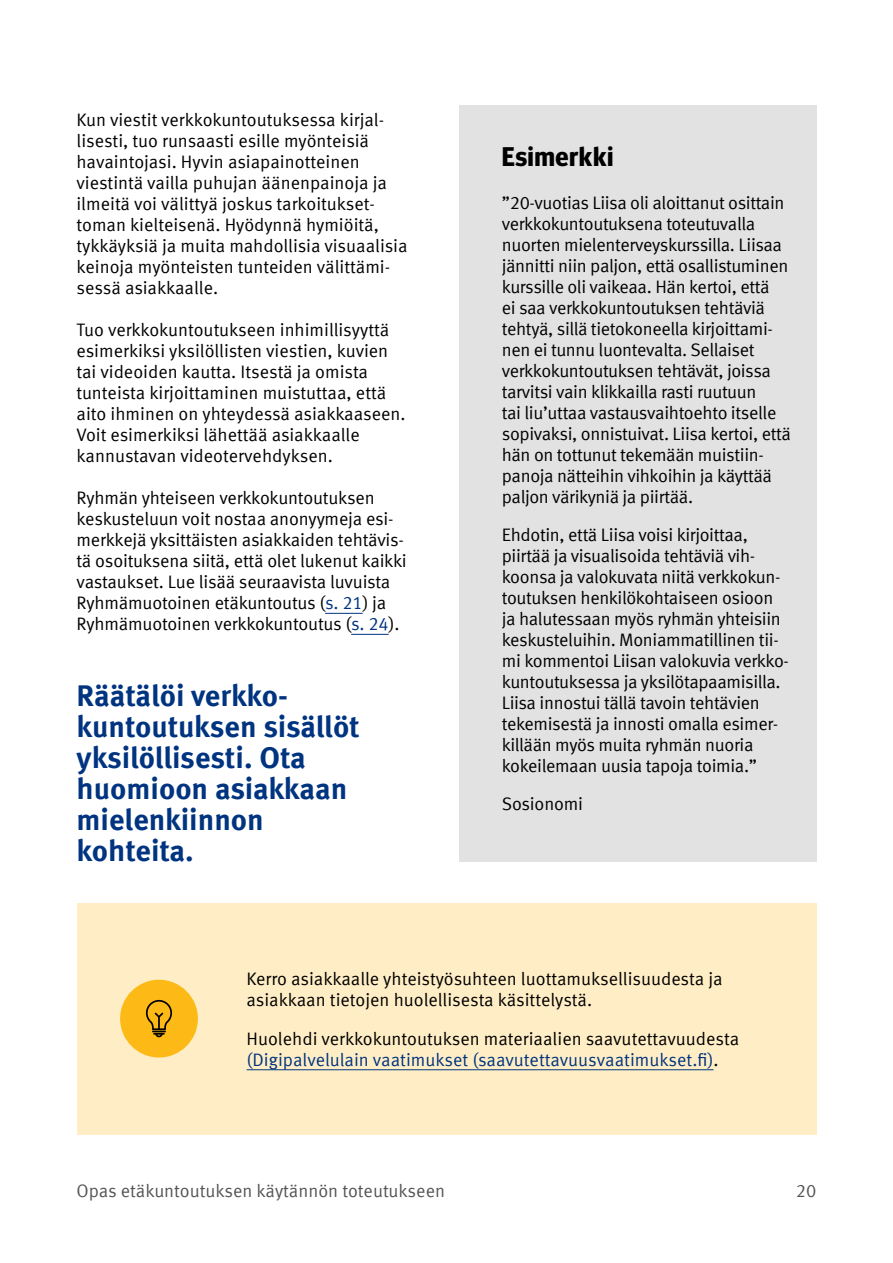
<style>
.page{position:relative;width:893px;height:1263px;background:#fff}
.page>*{position:absolute;margin:0;border:0;box-sizing:border-box;transform-origin:0 0}
.t1{font:700 30px/31px "Meta Pro";color:#003480}
.Infolaatikko_H1{font:700 27px "Meta Headline Pro";letter-spacing:.02em;color:#000}
.Infolaatikko_leipis{font:18px/21px "Meta Pro";letter-spacing:-.02em;color:#000}
.Leipis{font:18px/21px "Meta Pro";letter-spacing:-.01em;color:#000}
.Infolaatikko_leipis-2{font:18px/21px "Meta Pro";color:#000}
.t2{font:18px "Meta Pro";color:#555}
.s1{color:#003480}
</style>
<div class="page">
<hr style="left:325px;top:613px;width:38px;height:1px;background:#003480">
<hr style="left:351px;top:634px;width:38px;height:1px;background:#003480">
<div style="left:459px;top:105px;width:357px;height:756px;background:#e2e2e3"></div>
<div style="left:77px;top:903px;width:739px;height:231px;background:#ffeec5"></div>
<hr style="left:247px;top:1069px;width:466px;height:1px;background:#003480">
<div style="left:120px;top:980px;width:78px;height:77px;background:#fdb916;border-radius:50%"></div>
<svg style="left:146px;top:1000px;width:26px;height:37px"></svg>
<p class="Leipis" style="left:77px;top:108px;width:332px">Kun viestit verkkokuntoutuksessa kirjal&shy;lisesti, tuo runsaasti esille myönteisiä havaintojasi. Hyvin asiapainotteinen viestintä vailla puhujan äänenpainoja ja ilmeitä voi välittyä joskus tarkoitukset&shy;toman kielteisenä. Hyödynnä hymiöitä, tykkäyksiä ja muita mahdollisia visuaalisia keinoja myönteisten tunteiden välittämi&shy;sessä asiakkaalle.</p>
<p class="Leipis" style="left:77px;top:318px;width:331px">Tuo verkkokuntoutukseen inhimillisyyttä esimerkiksi yksilöllisten viestien, kuvien tai videoiden kautta. Itsestä ja omista tunteista kirjoittaminen muistuttaa, että aito ihminen on yhteydessä asiakkaaseen.<br>Voit esimerkiksi lähettää asiakkaalle kannustavan videotervehdyksen.</p>
<p class="Leipis" style="left:77px;top:486px;width:332px">Ryhmän yhteiseen verkkokuntoutuksen keskusteluun voit nostaa anonyymeja esi&shy;merkkejä yksittäisten asiakkaiden tehtävis&shy;tä osoituksena siitä, että olet lukenut kaikki vastaukset. Lue lisää seuraavista luvuista Ryhmämuotoinen etäkuntoutus (<span class="s1">s. 21</span>) ja Ryhmämuotoinen verkkokuntoutus (<span class="s1">s. 24</span>).</p>
<h1 class="t1" style="left:77px;top:678px;width:285px">Räätälöi verkko&shy;kuntoutuksen sisällöt yksilöllisesti. Ota huomioon asiakkaan mielenkiinnon kohteita.</h1>
<h2 class="Infolaatikko_H1" style="left:502px;top:136px;width:113px">Esimerkki</h2>
<p class="Infolaatikko_leipis" style="left:502px;top:191px;width:291px">”20-vuotias Liisa oli aloittanut osittain verkkokuntoutuksena toteutuvalla nuorten mielenterveyskurssilla. Liisaa jännitti niin paljon, että osallistuminen kurssille oli vaikeaa. Hän kertoi, että<br>ei saa verkkokuntoutuksen tehtäviä tehtyä, sillä tietokoneella kirjoittami&shy;nen ei tunnu luontevalta. Sellaiset verkkokuntoutuksen tehtävät, joissa tarvitsi vain klikkailla rasti ruutuun<br>tai liu’uttaa vastausvaihtoehto itselle sopivaksi, onnistuivat. Liisa kertoi, että hän on tottunut tekemään muistiin&shy;panoja nätteihin vihkoihin ja käyttää paljon värikyniä ja piirtää.</p>
<p class="Infolaatikko_leipis" style="left:502px;top:523px;width:289px">Ehdotin, että Liisa voisi kirjoittaa, piirtää ja visualisoida tehtäviä vih&shy;koonsa ja valokuvata niitä verkkokun&shy;toutuksen henkilökohtaiseen osioon ja halutessaan myös ryhmän yhteisiin keskusteluihin. Moniammatillinen tii&shy;mi kommentoi Liisan valokuvia verkko&shy;kuntoutuksessa ja yksilötapaamisilla.<br>Liisa innostui tällä tavoin tehtävien tekemisestä ja innosti omalla esimer&shy;killään myös muita ryhmän nuoria kokeilemaan uusia tapoja toimia.”</p>
<p class="Infolaatikko_leipis" style="left:502px;top:792px;width:83px">Sosionomi</p>
<p class="Infolaatikko_leipis" style="left:247px;top:967px;width:477px">Kerro asiakkaalle yhteistyösuhteen luottamuksellisuudesta ja asiakkaan tietojen huolellisesta käsittelystä.</p>
<p class="Infolaatikko_leipis-2" style="left:247px;top:1026px;width:494px">Huolehdi verkkokuntoutuksen materiaalien saavutettavuudesta <span class="s1">(Digipalvelulain vaatimukset (saavutettavuusvaatimukset.fi)</span>.</p>
<p class="t2" style="left:77px;top:1177px;width:370px">Opas etäkuntoutuksen käytännön toteutukseen</p>
<p class="t2" style="left:796px;top:1177px;width:22px">20</p>
</div>
